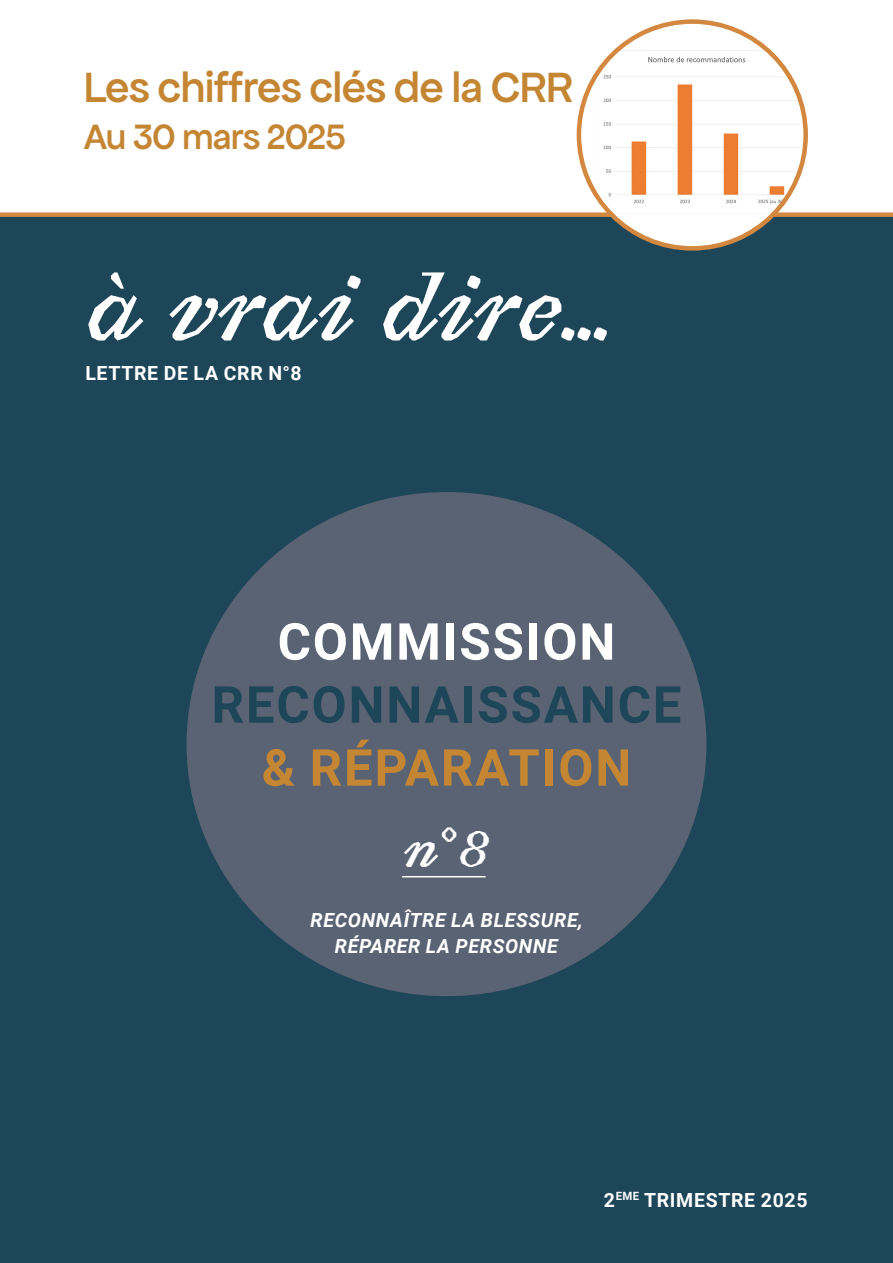
<style>
.page{position:relative;width:893px;height:1263px;background:#1e4659}
.page>*{position:absolute;margin:0;border:0;box-sizing:border-box;transform-origin:0 0}
.t1{font:italic 700 81px "Avara";color:#fff}
.t2{font:700 51px "Roboto";letter-spacing:.035em;color:#1e4659}
.t3{font:700 51px "Roboto";letter-spacing:.035em;color:#c48633}
.t4{font:700 51px "Roboto";letter-spacing:.035em;color:#fff}
.t5{font:45px "Apfel Grotezk Mittel";letter-spacing:-.02em;color:#c48633}
.t6{font:italic 700 45px "Avara";color:#fff}
.t7{font:37.5px "Apfel Grotezk Mittel";letter-spacing:-.03em;color:#c48633}
.t8{font:italic 700 19.5px "Roboto";letter-spacing:.035em;color:#fff}
.t9{font:700 19.5px "Roboto";letter-spacing:.035em;color:#fff}
</style>
<div class="page">
<div style="left:186px;top:491px;width:521px;height:506px;background:#5a6373;border-radius:50%"></div>
<hr style="left:402px;top:876px;width:84px;height:1px;background:#fff">
<div style="left:0;top:0;width:893px;height:217px;background:#fff"></div>
<div style="left:579px;top:22px;width:227px;height:226px;background:#fff;border-radius:50%"></div>
<img style="left:594px;top:50px;width:205px;height:164px">
<p class="t5" style="left:84px;top:62px;width:492px">Les chiffres clés de la CRR</p>
<p class="t7" style="left:84px;top:115px;width:264px">Au 30 mars 2025</p>
<p class="t1" style="left:85px;top:253px;width:526px">à vrai dire...</p>
<p class="t9" style="left:85px;top:359px;width:218px">LETTRE DE LA CRR N°8</p>
<p class="t4" style="left:278px;top:606px;width:339px">COMMISSION</p>
<p class="t2" style="left:212px;top:669px;width:471px">RECONNAISSANCE</p>
<p class="t3" style="left:262px;top:732px;width:371px">&amp; RÉPARATION</p>
<p class="t6" style="left:404px;top:818px;width:86px">n°8</p>
<p class="t8" style="left:310px;top:907px;width:274px">RECONNAÎTRE LA BLESSURE,</p>
<p class="t8" style="left:335px;top:932px;width:224px">RÉPARER LA PERSONNE</p>
<p class="t9" style="left:604px;top:1186px;width:205px">2<sup>EME</sup> TRIMESTRE 2025</p>
</div>
